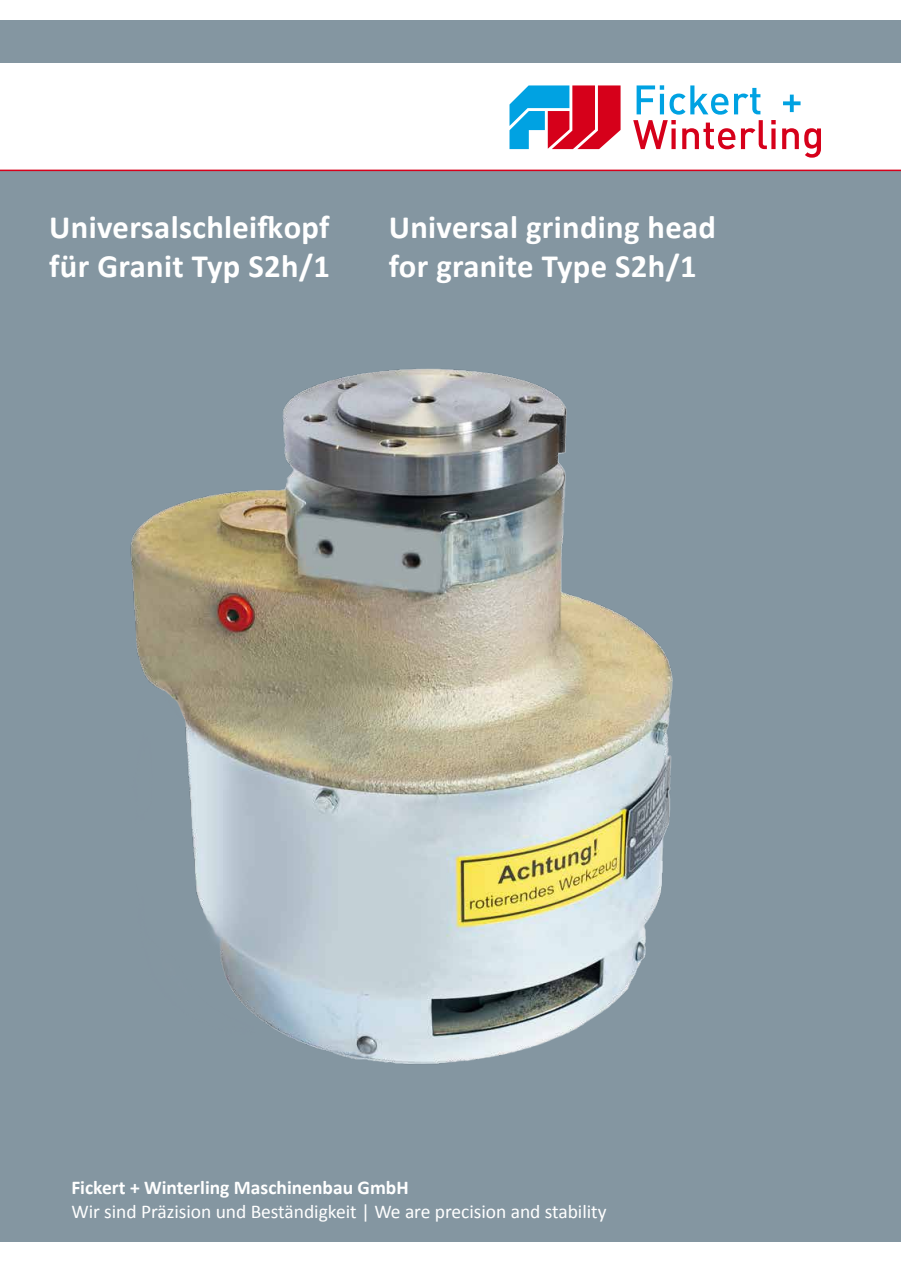
<style>
.page{position:relative;width:901px;height:1263px;background:#fff}
.page>*{position:absolute;margin:0;border:0;box-sizing:border-box;transform-origin:0 0}
.t1{font:700 32.55px/39.2px "Calibri";letter-spacing:.01em;color:#fff}
.t2{font:19.5px "Calibri";color:#fff}
.t3{font:700 19.5px "Calibri";color:#fff}
</style>
<div class="page">
<div style="left:0;top:170px;width:900px;height:1071px;background:#8496a1"></div>
<svg style="left:783px;top:95px;width:17px;height:17px"></svg>
<svg style="left:782px;top:128px;width:16px;height:21px"></svg>
<svg style="left:804px;top:128px;width:16px;height:30px"></svg>
<svg style="left:509px;top:85px;width:111px;height:64px"></svg>
<svg style="left:633px;top:85px;width:142px;height:64px"></svg>
<div style="left:0;top:20px;width:900px;height:43px;background:#8496a1"></div>
<hr style="left:0;top:169px;width:900px;height:2px;background:#d6001a">
<img style="left:130px;top:368px;width:543px;height:696px">
<p class="t1" style="left:49px;top:206px;width:282px">Universalschleifkopf für Granit Typ S2h/1</p>
<p class="t1" style="left:388px;top:206px;width:329px">Universal grinding head for granite Type S2h/1</p>
<p class="t3" style="left:71px;top:1173px;width:339px">Fickert + Winterling Maschinenbau GmbH</p>
<p class="t2" style="left:71px;top:1197px;width:536px">Wir sind Präzision und Beständigkeit | We are precision and stability</p>
</div>
